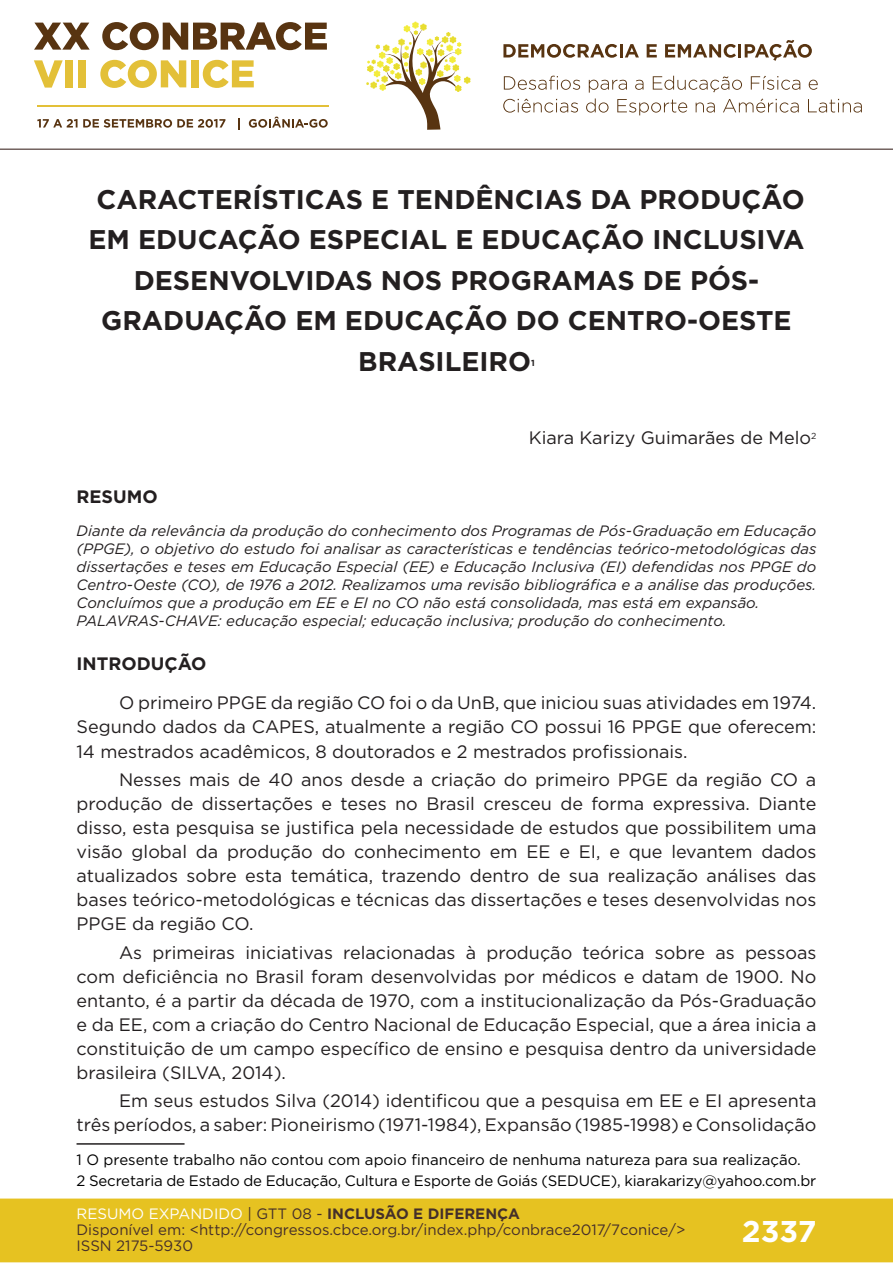
<style>
.page{position:relative;width:893px;height:1263px;background:#fff}
.page>*{position:absolute;margin:0;border:0;box-sizing:border-box;transform-origin:0 0}
.t1{font:700 30px "Gotham";color:#fff}
.t2{font:700 27px/40.5px "Gotham";color:#231f20;text-align:center}
.t3{font:18px/24px "Gotham";color:#231f20;text-align:justify}
.t4{font:700 18px "Gotham";color:#231f20}
.t5{font:italic 15px/18px "Gotham";color:#231f20}
.t6{font:15px/21.3px "Gotham";letter-spacing:-.01em;color:#000001}
.t7{font:15px/16px "Gotham";color:#462f2a}
.t8{font:700 8.7px "Gotham";color:#231f20}
.s1{color:#fff}
.s2{color:#442f2a}
.s3{font-weight:700;color:#442f2a}
</style>
<div class="page">
<div style="left:0;top:1198px;width:893px;height:64px;background:#e6c221;border:2px solid #e6c221"></div>
<svg style="left:34px;top:23px;width:56px;height:27px"></svg>
<svg style="left:102px;top:22px;width:225px;height:28px"></svg>
<svg style="left:34px;top:60px;width:29px;height:28px"></svg>
<div style="left:65px;top:60px;width:8px;height:27px;background:#e3c038"></div>
<div style="left:78px;top:60px;width:8px;height:27px;background:#e3c038"></div>
<svg style="left:100px;top:60px;width:86px;height:28px"></svg>
<div style="left:191px;top:60px;width:8px;height:27px;background:#e3c038"></div>
<svg style="left:203px;top:60px;width:51px;height:28px"></svg>
<svg style="left:37px;top:119px;width:188px;height:9px"></svg>
<svg style="left:238px;top:118px;width:2px;height:11px"></svg>
<svg style="left:249px;top:117px;width:79px;height:11px"></svg>
<hr style="left:37px;top:105px;width:291px;height:2px;background:#e3c038">
<svg style="left:366px;top:21px;width:105px;height:109px"></svg>
<svg style="left:503px;top:44px;width:136px;height:14px"></svg>
<svg style="left:647px;top:44px;width:10px;height:13px"></svg>
<svg style="left:665px;top:40px;width:147px;height:21px"></svg>
<svg style="left:504px;top:76px;width:76px;height:14px"></svg>
<svg style="left:809px;top:80px;width:9px;height:10px"></svg>
<svg style="left:503px;top:99px;width:75px;height:14px"></svg>
<svg style="left:586px;top:76px;width:214px;height:39px"></svg>
<svg style="left:808px;top:99px;width:54px;height:14px"></svg>
<hr style="left:0;top:149px;width:893px;height:1px;background:#442f2a">
<hr style="left:77px;top:1143px;width:108px;height:2px;background:#231f20">
<h2 class="t2" style="left:88px;top:179px;width:718px">CARACTERÍSTICAS E TENDÊNCIAS DA PRODUÇÃO EM EDUCAÇÃO ESPECIAL E EDUCAÇÃO INCLUSIVA DESENVOLVIDAS NOS PROGRAMAS DE PÓS-GRADUAÇÃO EM EDUCAÇÃO DO CENTRO-OESTE BRASILEIRO</h2>
<p class="t8" style="left:531px;top:357px;width:5px">1</p>
<p class="t3" style="left:529px;top:425px;width:289px">Kiara Karizy Guimarães de Melo<sup>2</sup></p>
<p class="t4" style="left:77px;top:485px;width:83px">RESUMO</p>
<p class="t5" style="left:77px;top:521px;width:741px">Diante da relevância da produção do conhecimento dos Programas de Pós-Graduação em Educação (PPGE), o objetivo do estudo foi analisar as características e tendências teórico-metodológicas das dissertações e teses em Educação Especial (EE) e Educação Inclusiva (EI) defendidas nos PPGE do Centro-Oeste (CO), de 1976 a 2012. Realizamos uma revisão bibliográfica e a análise das produções.<br>Concluímos que a produção em EE e EI no CO não está consolidada, mas está em expansão.<br>PALAVRAS-CHAVE: educação especial; educação inclusiva; produção do conhecimento.</p>
<p class="t4" style="left:77px;top:652px;width:131px">INTRODUÇÃO</p>
<p class="t3" style="left:77px;top:691px;width:741px;text-indent:43px">O primeiro PPGE da região CO foi o da UnB, que iniciou suas atividades em 1974.<br>Segundo dados da CAPES, atualmente a região CO possui 16 PPGE que oferecem:<br>14 mestrados acadêmicos, 8 doutorados e 2 mestrados profissionais.</p>
<p class="t3" style="left:77px;top:767px;width:741px;text-indent:43px">Nesses mais de 40 anos desde a criação do primeiro PPGE da região CO a produção de dissertações e teses no Brasil cresceu de forma expressiva. Diante disso, esta pesquisa se justifica pela necessidade de estudos que possibilitem uma visão global da produção do conhecimento em EE e EI, e que levantem dados atualizados sobre esta temática, trazendo dentro de sua realização análises das bases teórico-metodológicas e técnicas das dissertações e teses desenvolvidas nos PPGE da região CO.</p>
<p class="t3" style="left:77px;top:940px;width:741px;text-indent:43px">As primeiras iniciativas relacionadas à produção teórica sobre as pessoas com deficiência no Brasil foram desenvolvidas por médicos e datam de 1900. No entanto, é a partir da década de 1970, com a institucionalização da Pós-Graduação e da EE, com a criação do Centro Nacional de Educação Especial, que a área inicia a constituição de um campo específico de ensino e pesquisa dentro da universidade brasileira (SILVA, 2014).</p>
<p class="t3" style="left:77px;top:1088px;width:741px;text-align:right">Em seus estudos Silva (2014) identificou que a pesquisa em EE e EI apresenta<br>três períodos, a saber: Pioneirismo (1971-1984), Expansão (1985-1998) e Consolidação</p>
<p class="t6" style="left:77px;top:1149px;width:741px">1 O presente trabalho não contou com apoio financeiro de nenhuma natureza para sua realização.<br>2 Secretaria de Estado de Educação, Cultura e Esporte de Goiás (SEDUCE), kiarakarizy@yahoo.com.br</p>
<p class="t7" style="left:77px;top:1205px;width:610px"><span class="s1">RESUMO EXPANDIDO</span> <span class="s2">| GTT 08 -</span> <span class="s3">INCLUSÃO E DIFERENÇA<br></span>Disponível em: &lt;http://congressos.cbce.org.br/index.php/conbrace2017/7conice/&gt;<br>ISSN 2175-5930</p>
<h1 class="t1" style="left:742px;top:1212px;width:76px">2337</h1>
</div>
